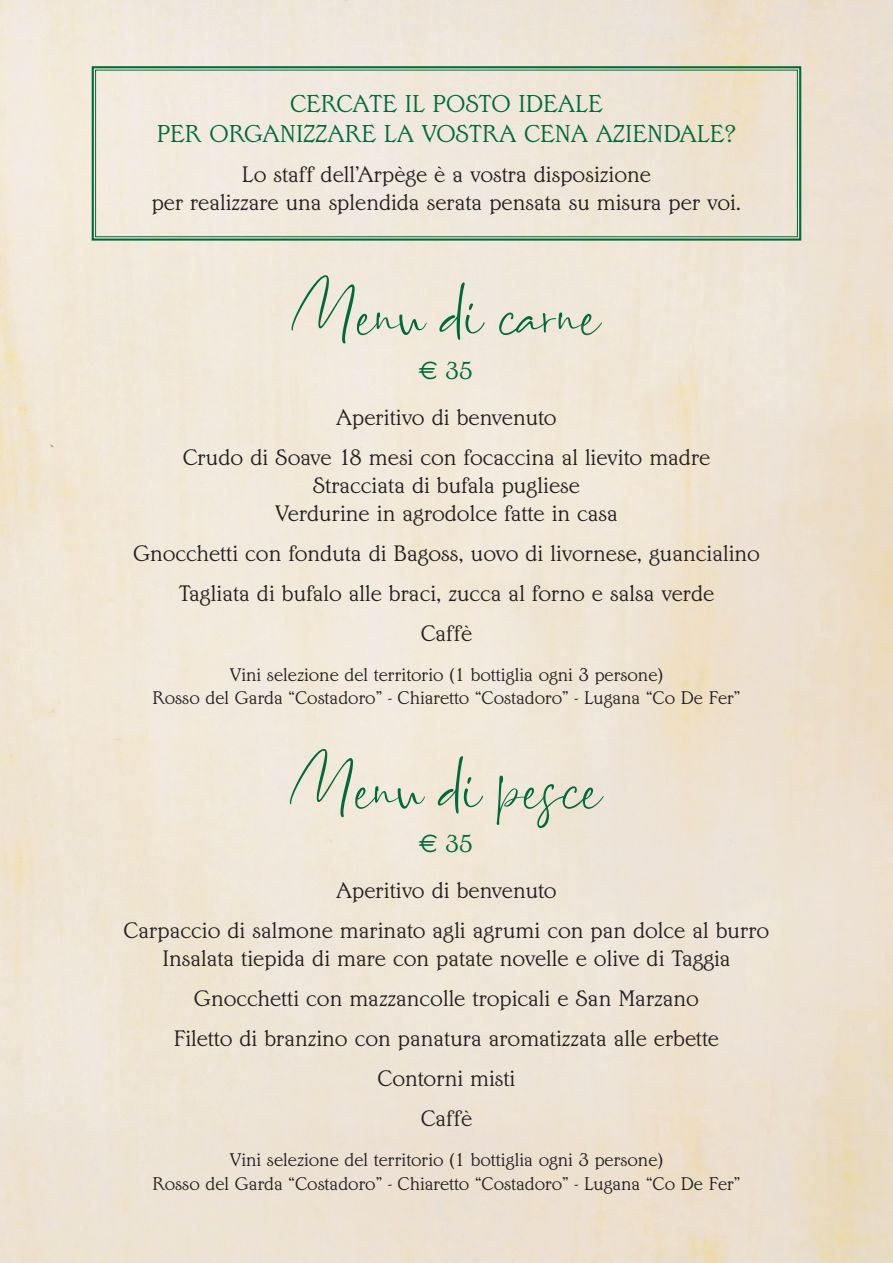
<style>
.page{position:relative;width:893px;height:1263px;background:#fff}
.page>*{position:absolute;margin:0;border:0;box-sizing:border-box;transform-origin:0 0}
.t1{font:84.9px "Brittanya Goldenite";color:#006a3b}
.t2{font:300 25.5px/29.7px "Edwardian T";color:#006a3b;text-align:center}
.t3{font:300 23.4px/40px "Edwardian T";color:#231f20;text-align:center}
.t4{font:300 19.05px/23.4px "Edwardian T";color:#231f20;text-align:center}
.s1{font-family:"Euro Sans";font-weight:400}
</style>
<div class="page">
<img style="left:0;top:0;width:893px;height:1263px">
<svg style="left:91px;top:65px;width:711px;height:177px;background:#e7e2d4"></svg>
<div style="left:95px;top:70px;width:703px;height:167px;border:1px solid #006a3b"></div>
<p class="t2" style="left:157px;top:89px;width:581px">CERCATE IL POSTO IDEALE<br>PER ORGANIZZARE LA VOSTRA CENA AZIENDALE?</p>
<p class="t3" style="left:152px;top:160px;width:591px;line-height:28px">Lo staff dell’Arpège è a vostra disposizione<br>per realizzare una splendida serata pensata su misura per voi.</p>
<h1 class="t1" style="left:291px;top:265px;width:312px">Menu di carne</h1>
<p class="t2" style="left:419px;top:355px;width:55px"><span class="s1">€</span> 35</p>
<p class="t3" style="left:183px;top:397px;width:529px">Aperitivo di benvenuto<br>Crudo di Soave 18 mesi con focaccina al lievito madre</p>
<p class="t3" style="left:275px;top:471px;width:344px;line-height:28px">Stracciata di bufala pugliese<br>Verdurine in agrodolce fatte in casa</p>
<p class="t3" style="left:133px;top:533px;width:628px">Gnocchetti con fonduta di Bagoss, uovo di livornese, guancialino<br>Tagliata di bufalo alle braci, zucca al forno e salsa verde<br>Caffè</p>
<p class="t4" style="left:153px;top:662px;width:589px">Vini selezione del territorio (1 bottiglia ogni 3 persone)<br>Rosso del Garda “Costadoro” - Chiaretto “Costadoro” - Lugana “Co De Fer”</p>
<h1 class="t1" style="left:289px;top:739px;width:315px">Menu di pesce</h1>
<p class="t2" style="left:419px;top:829px;width:55px"><span class="s1">€</span> 35</p>
<p class="t3" style="left:124px;top:870px;width:647px">Aperitivo di benvenuto<br>Carpaccio di salmone marinato agli agrumi con pan dolce al burro</p>
<p class="t3" style="left:162px;top:938px;width:570px">Insalata tiepida di mare con patate novelle e olive di Taggia Gnocchetti con mazzancolle tropicali e San Marzano Filetto di branzino con panatura aromatizzata alle erbette Contorni misti<br>Caffè</p>
<p class="t4" style="left:153px;top:1148px;width:589px">Vini selezione del territorio (1 bottiglia ogni 3 persone)<br>Rosso del Garda “Costadoro” - Chiaretto “Costadoro” - Lugana “Co De Fer”</p>
</div>
